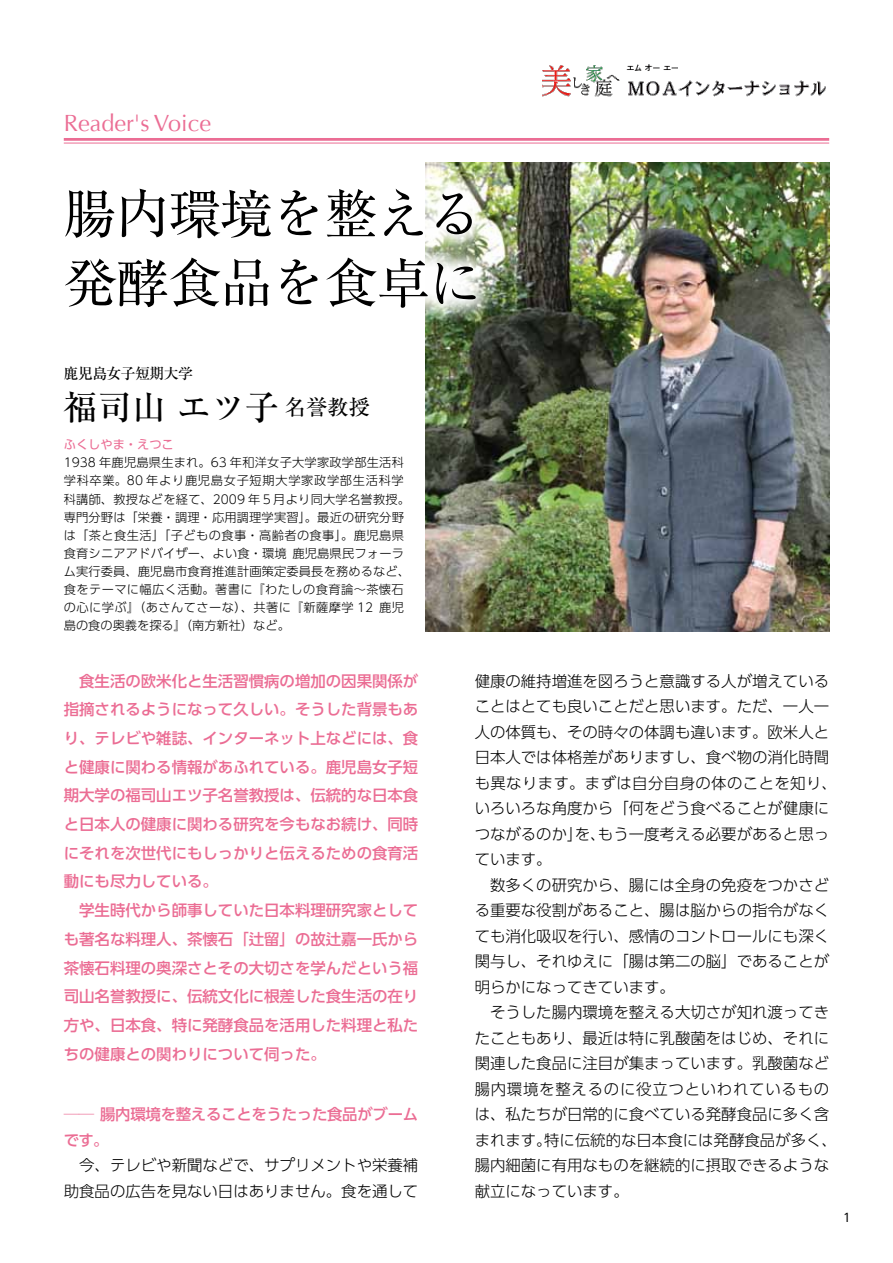
<style>
.page{position:relative;width:893px;height:1263px;background:#fff}
.page>*{position:absolute;margin:0;border:0;box-sizing:border-box;transform-origin:0 0}
.t1{font:53.1px/69.2px "Ryumin Pro";letter-spacing:-.02em;color:#000}
.t2{font:500 34.05px "Ryumin Pro";color:#000}
.t3{font:23.4px "Optima";color:#eb6d94}
.t4{font:300 15.45px/25.5px "UD Shin Go Pro";color:#000}
.t5{font:500 15.45px/28.7px "UD Shin Go Pro";color:#eb6d94}
.t6{font:500 15.45px/25.5px "UD Shin Go Pro";letter-spacing:-.02em;color:#eb6d94}
.t7{font:500 14.85px "Ryumin Pro";letter-spacing:-.04em;color:#000}
.t8{font:300 12.15px/18px "UD Shin Go Pro";letter-spacing:.02em;color:#000}
.t9{font:12.15px "UD Shin Go Pro";color:#eb6d94}
.t10{font:11.7px "UD Shin Go Pro";color:#000}
.s1{font-size:21.3px}
</style>
<div class="page">
<hr style="left:64px;top:138px;width:765px;height:3px;background:#eb6d94">
<hr style="left:64px;top:143px;width:765px;height:1px;background:#eb6d94">
<img style="left:542px;top:64px;width:284px;height:33px">
<img style="left:425px;top:162px;width:404px;height:469px">
<div style="left:42px;top:166px;width:457px;height:166px;background:#fff"></div>
<h3 class="t3" style="left:64px;top:109px;width:149px">Reader's Voice</h3>
<h1 class="t1" style="left:64px;top:176px;width:419px">腸内環境を整える発酵食品を食卓に</h1>
<p class="t7" style="left:64px;top:362px;width:131px">鹿児島女子短期大学</p>
<h2 class="t2" style="left:64px;top:381px;width:308px">福司山 エツ子<span class="s1">名誉教授</span></h2>
<p class="t9" style="left:64px;top:435px;width:112px">ふくしやま・えつこ</p>
<p class="t8" style="left:64px;top:453px;width:348px">1938 年鹿児島県生まれ。63 年和洋女子大学家政学部生活科学科卒業。80 年より鹿児島女子短期大学家政学部生活科学科講師、教授などを経て、2009 年５月より同大学名誉教授。専門分野は「栄養・調理・応用調理学実習」。最近の研究分野は「茶と食生活」「子どもの食事・高齢者の食事」。鹿児島県食育シニアアドバイザー、よい食・環境 鹿児島県民フォーラム実行委員、鹿児島市食育推進計画策定委員長を務めるなど、食をテーマに幅広く活動。著書に『わたしの食育論〜茶懐石の心に学ぶ』（あさんてさーな）、共著に『新薩摩学 12 鹿児島の食の奥義を探る』（南方新社）など。</p>
<p class="t5" style="left:64px;top:666px;width:356px">　食生活の欧米化と生活習慣病の増加の因果関係が指摘されるようになって久しい。そうした背景もあり、テレビや雑誌、インターネット上などには、食と健康に関わる情報があふれている。鹿児島女子短期大学の福司山エツ子名誉教授は、伝統的な日本食と日本人の健康に関わる研究を今もなお続け、同時にそれを次世代にもしっかりと伝えるための食育活動にも尽力している。<br>　学生時代から師事していた日本料理研究家としても著名な料理人、茶懐石「辻留」の故辻嘉一氏から茶懐石料理の奥深さとその大切さを学んだという福司山名誉教授に、伝統文化に根差した食生活の在り方や、日本食、特に発酵食品を活用した料理と私たちの健康との関わりについて伺った。</p>
<p class="t6" style="left:64px;top:1101px;width:356px">── 腸内環境を整えることをうたった食品がブームです。</p>
<p class="t4" style="left:64px;top:1152px;width:356px">　今、テレビや新聞などで、サプリメントや栄養補助食品の広告を見ない日はありません。食を通して</p>
<p class="t4" style="left:475px;top:667px;width:364px">健康の維持増進を図ろうと意識する人が増えていることはとても良いことだと思います。ただ、一人一人の体質も、その時々の体調も違います。欧米人と日本人では体格差がありますし、食べ物の消化時間も異なります。まずは自分自身の体のことを知り、いろいろな角度から「何をどう食べることが健康につながるのか」を、もう一度考える必要があると思っています。<br>　数多くの研究から、腸には全身の免疫をつかさどる重要な役割があること、腸は脳からの指令がなくても消化吸収を行い、感情のコントロールにも深く関与し、それゆえに「腸は第二の脳」であることが明らかになってきています。<br>　そうした腸内環境を整える大切さが知れ渡ってきたこともあり、最近は特に乳酸菌をはじめ、それに関連した食品に注目が集まっています。乳酸菌など腸内環境を整えるのに役立つといわれているものは、私たちが日常的に食べている発酵食品に多く含まれます。特に伝統的な日本食には発酵食品が多く、腸内細菌に有用なものを継続的に摂取できるような献立になっています。</p>
<p class="t10" style="left:843px;top:1208px;width:9px">1</p>
</div>
